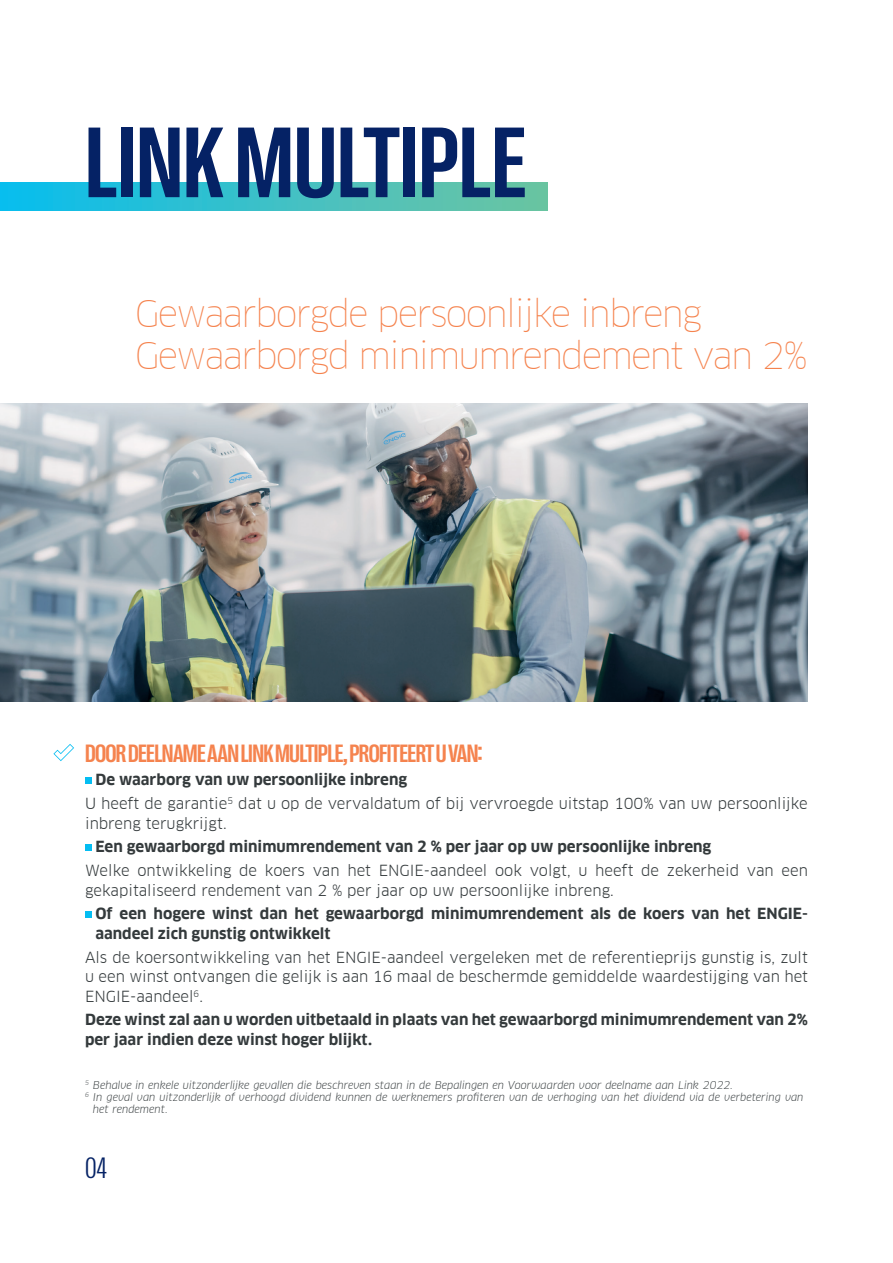
<style>
.page{position:relative;width:893px;height:1263px;background:#fff}
.page>*{position:absolute;margin:0;border:0;box-sizing:border-box;transform-origin:0 0}
.t1{font:700 condensed 101.85px "Right Grotesk";color:#052265}
.t2{font:100 36px "Clan Offc Pro";letter-spacing:-.05em;color:#f5834e}
.t3{font:300 condensed 30px "Right Grotesk";color:#052265}
.t4{font:700 condensed 25.5px "Right Grotesk";letter-spacing:-.025em;color:#f5834e}
.t5{font:15px/19.5px "Clan Offc Pro";color:#343a3c}
.t6{font:700 15px/19.5px "Clan Offc Pro";color:#343a3c}
.t7{font:italic 10.5px/12px "Clan Offc Pro";color:#343a3c}
</style>
<div class="page">
<img style="left:0;top:404px;width:808px;height:298px">
<div style="left:0;top:183px;width:548px;height:28px;background:linear-gradient(to right,#09bdee,#70c4a0)"></div>
<svg style="left:53px;top:744px;width:21px;height:17px"></svg>
<div style="left:85px;top:777px;width:6px;height:7px;background:#04bdf2"></div>
<div style="left:85px;top:844px;width:6px;height:7px;background:#04bdf2"></div>
<div style="left:85px;top:911px;width:6px;height:7px;background:#04bdf2"></div>
<p class="t1" style="left:85px;top:110px;width:443px">LINK MULTIPLE</p>
<p class="t2" style="left:135px;top:293px;width:569px">Gewaarborgde persoonlijke inbreng</p>
<p class="t2" style="left:135px;top:334px;width:674px">Gewaarborgd minimumrendement van 2%</p>
<p class="t4" style="left:85px;top:740px;width:399px">DOOR DEELNAME AAN LINK MULTIPLE, PROFITEERT U VAN:</p>
<p class="t6" style="left:95px;top:770px;width:313px">De waarborg van uw persoonlijke inbreng</p>
<p class="t5" style="left:85px;top:794px;width:724px">U heeft de garantie<sup>5</sup> dat u op de vervaldatum of bij vervroegde uitstap 100% van uw persoonlijke inbreng terugkrijgt.</p>
<p class="t6" style="left:95px;top:837px;width:617px">Een gewaarborgd minimumrendement van 2 % per jaar op uw persoonlijke inbreng</p>
<p class="t5" style="left:85px;top:861px;width:724px">Welke ontwikkeling de koers van het ENGIE-aandeel ook volgt, u heeft de zekerheid van een gekapitaliseerd rendement van 2 % per jaar op uw persoonlijke inbreng.</p>
<p class="t6" style="left:95px;top:904px;width:714px">Of een hogere winst dan het gewaarborgd minimumrendement als de koers van het ENGIE&shy;aandeel zich gunstig ontwikkelt</p>
<p class="t5" style="left:85px;top:947px;width:724px;text-align:justify">Als de koersontwikkeling van het ENGIE-aandeel vergeleken met de referentieprijs gunstig is, zult u een winst ontvangen die gelijk is aan 16 maal de beschermde gemiddelde waardestijging van het ENGIE-aandeel<sup>6</sup>.</p>
<p class="t6" style="left:85px;top:1010px;width:724px">Deze winst zal aan u worden uitbetaald in plaats van het gewaarborgd minimumrendement van 2% per jaar indien deze winst hoger blijkt.</p>
<p class="t7" style="left:85px;top:1079px;width:649px"><sup>5</sup> Behalve in enkele uitzonderlijke gevallen die beschreven staan in de Bepalingen en Voorwaarden voor deelname aan Link 2022.</p>
<p class="t7" style="left:93px;top:1091px;width:712px;text-indent:-8px"><sup>6</sup> In geval van uitzonderlijk of verhoogd dividend kunnen de werknemers profiteren van de verhoging van het dividend via de verbetering van het rendement.</p>
<p class="t3" style="left:85px;top:1152px;width:24px">04</p>
</div>
